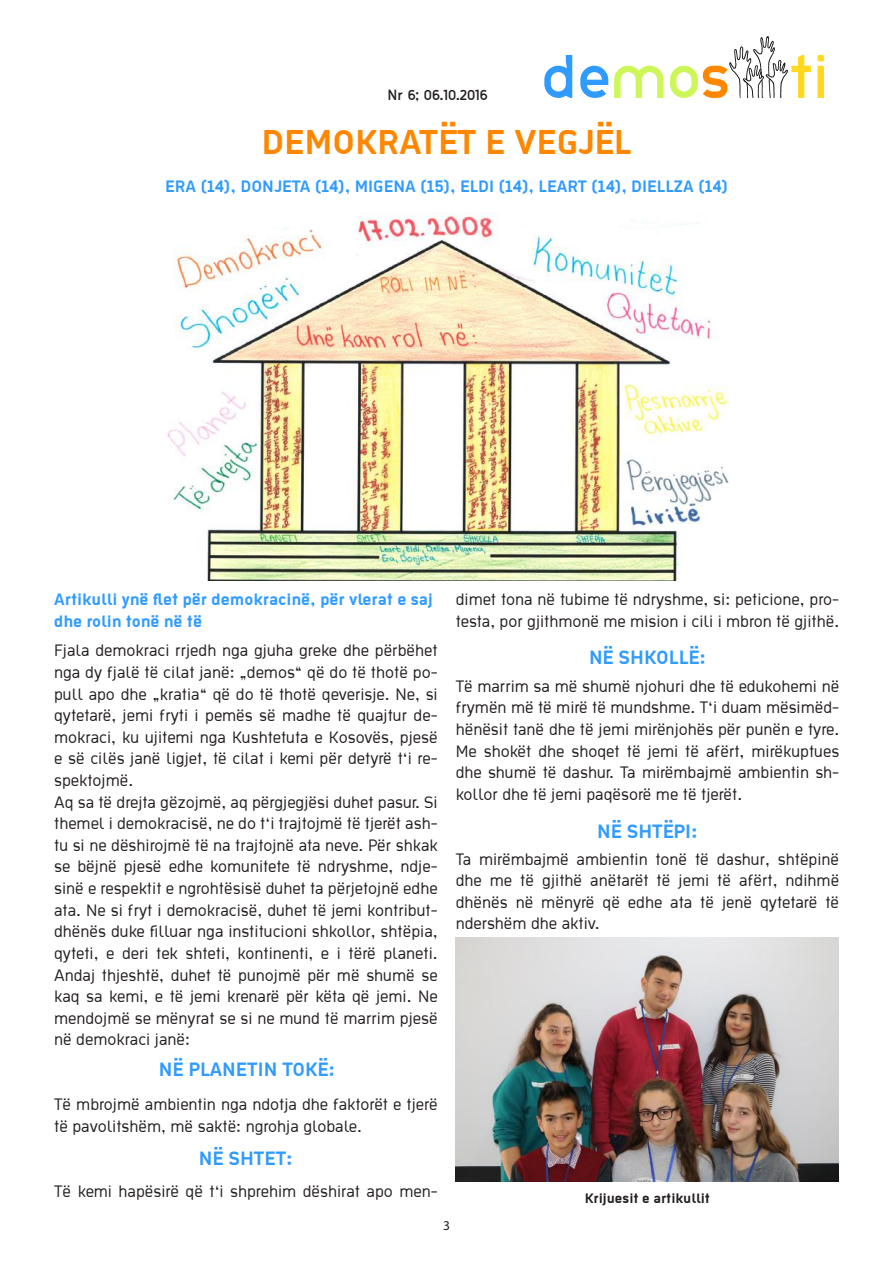
<style>
.page{position:relative;width:893px;height:1263px;background:#fff}
.page>*{position:absolute;margin:0;border:0;box-sizing:border-box;transform-origin:0 0}
.t1{font:700 37.5px "Ekstropia";color:#ff8700}
.t2{font:700 21px "Ekstropia";color:#309bff}
.t3{font:18px/21.6px "Ekstropia";color:#241f1f}
.t4{font:700 18px/21.6px "Ekstropia";color:#309bff}
.t5{font:700 15px "Ekstropia";color:#241f1f}
.t6{font:13.5px "Thelbi Kujtesa";color:#241f1f}
.t7{font:13.5px "Myriad Pro";color:#241f1f}
</style>
<div class="page">
<svg style="left:544px;top:55px;width:28px;height:43px"></svg>
<svg style="left:580px;top:66px;width:28px;height:32px"></svg>
<svg style="left:614px;top:66px;width:50px;height:32px"></svg>
<svg style="left:817px;top:55px;width:7px;height:43px"></svg>
<svg style="left:670px;top:36px;width:141px;height:62px"></svg>
<img style="left:456px;top:938px;width:383px;height:243px">
<img style="left:166px;top:212px;width:563px;height:368px">
<p class="t6" style="left:387px;top:85px;width:101px">Nr 6; 06.10.2016</p>
<h1 class="t1" style="left:261px;top:120px;width:372px">DEMOKRATËT E VEGJËL</h1>
<p class="t4" style="left:165px;top:175px;width:564px">ERA (14), DONJETA (14), MIGENA (15), ELDI (14), LEART (14), DIELLZA (14)</p>
<p class="t4" style="left:54px;top:588px;width:380px">Artikulli ynë flet për demokracinë, për vlerat e saj dhe rolin tonë në të</p>
<p class="t3" style="left:54px;top:639px;width:385px">Fjala demokraci rrjedh nga gjuha greke dhe përbëhet nga dy fjalë të cilat janë: „demos“ që do të thotë po&shy;pull apo dhe „kratia“ që do të thotë qeverisje. Ne, si qytetarë, jemi fryti i pemës së madhe të quajtur de&shy;mokraci, ku ujitemi nga Kushtetuta e Kosovës, pjesë e së cilës janë ligjet, të cilat i kemi për detyrë t‘i re&shy;spektojmë.<br>Aq sa të drejta gëzojmë, aq përgjegjësi duhet pasur. Si themel i demokracisë, ne do t‘i trajtojmë të tjerët ash&shy;tu si ne dëshirojmë të na trajtojnë ata neve. Për shkak se bëjnë pjesë edhe komunitete të ndryshme, ndje&shy;sinë e respektit e ngrohtësisë duhet ta përjetojnë edhe ata. Ne si fryt i demokracisë, duhet të jemi kontribut&shy;dhënës duke filluar nga institucioni shkollor, shtëpia, qyteti, e deri tek shteti, kontinenti, e i tërë planeti.<br>Andaj thjeshtë, duhet të punojmë për më shumë se kaq sa kemi, e të jemi krenarë për këta që jemi. Ne mendojmë se mënyrat se si ne mund të marrim pjesë në demokraci janë:</p>
<p class="t2" style="left:159px;top:1056px;width:177px">NË PLANETIN TOKË:</p>
<p class="t3" style="left:54px;top:1093px;width:385px">Të mbrojmë ambientin nga ndotja dhe faktorët e tjerë të pavolitshëm, më saktë: ngrohja globale.</p>
<p class="t2" style="left:199px;top:1146px;width:95px">NË SHTET:</p>
<p class="t3" style="left:54px;top:1179px;width:385px">Të kemi hapësirë që t‘i shprehim dëshirat apo men-</p>
<p class="t3" style="left:456px;top:588px;width:385px">dimet tona në tubime të ndryshme, si: peticione, pro&shy;testa, por gjithmonë me mision i cili i mbron të gjithë.</p>
<p class="t2" style="left:589px;top:645px;width:118px">NË SHKOLLË:</p>
<p class="t3" style="left:456px;top:675px;width:385px;text-align:justify">Të marrim sa më shumë njohuri dhe të edukohemi në frymën më të mirë të mundshme. T‘i duam mësimëd&shy;hënësit tanë dhe të jemi mirënjohës për punën e tyre.<br>Me shokët dhe shoqet të jemi të afërt, mirëkuptues dhe shumë të dashur. Ta mirëmbajmë ambientin sh&shy;kollor dhe të jemi paqësorë me të tjerët.</p>
<p class="t2" style="left:597px;top:818px;width:101px">NË SHTËPI:</p>
<p class="t3" style="left:456px;top:847px;width:385px;text-align:justify">Ta mirëmbajmë ambientin tonë të dashur, shtëpinë dhe me të gjithë anëtarët të jemi të afërt, ndihmë dhënës në mënyrë që edhe ata të jenë qytetarë të ndershëm dhe aktiv.</p>
<p class="t5" style="left:585px;top:1189px;width:127px">Krijuesit e artikullit</p>
<p class="t7" style="left:443px;top:1217px;width:8px">3</p>
</div>
